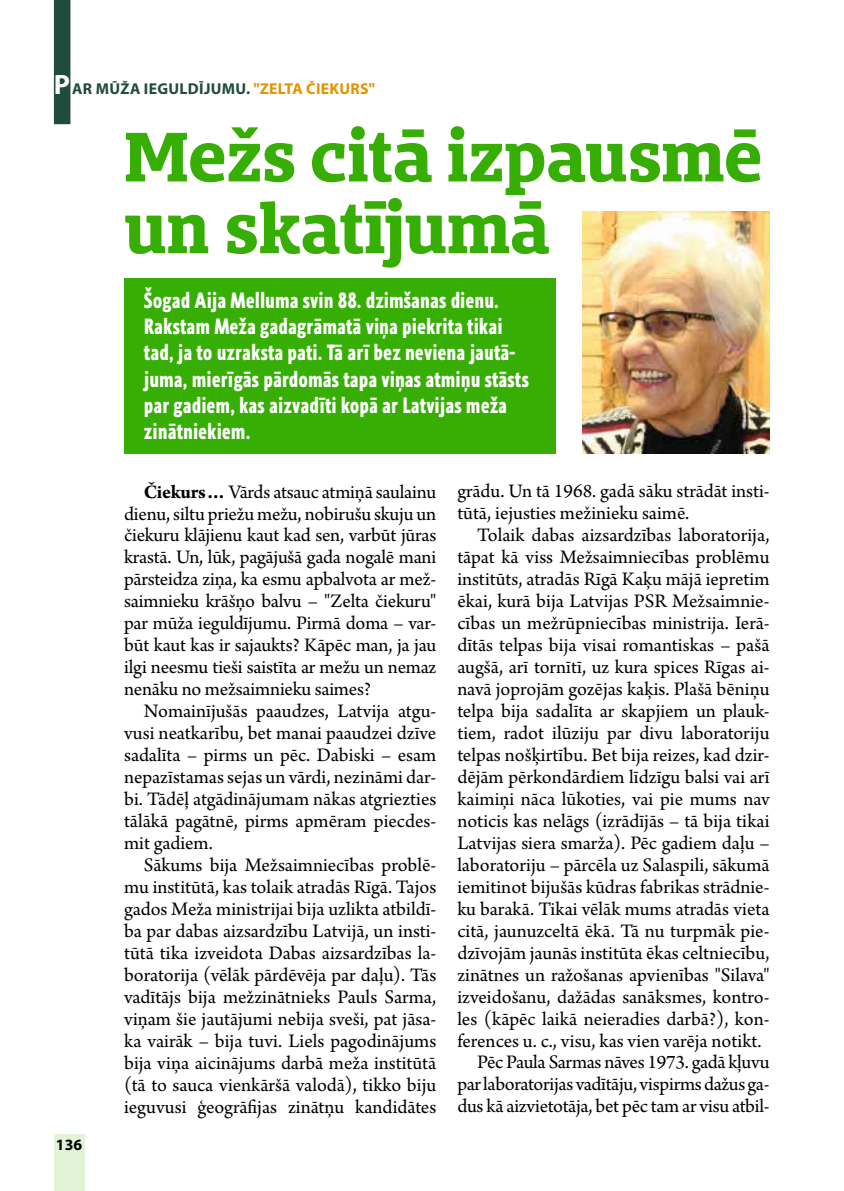
<style>
.page{position:relative;width:844px;height:1191px;background:#fff}
.page>*{position:absolute;margin:0;border:0;box-sizing:border-box;transform-origin:0 0}
.t1{font:700 64.75px/71.8px "Bommer Slab";letter-spacing:-.005em;color:#36ae04}
.t2{font:21px/26.2px "Ligurino Cd Eb";color:#fff}
.t3{font:20.12px/21.9px "Arno Pro";letter-spacing:-.005em;color:#000;text-align:justify}
.t4{font:700 15.75px "Myriad Pro";letter-spacing:.02em;color:#214b3c}
.t5{font:700 15.75px "Myriad Pro";color:#000}
.s1{font-size:28px;color:#fff}
.s2{color:#e39300}
.s3{font-weight:700}
</style>
<div class="page">
<div style="left:54px;top:1134px;width:30px;height:57px;background:#e1f4d5"></div>
<div style="left:54px;top:0;width:16px;height:124px;background:#214b3c"></div>
<img style="left:582px;top:212px;width:187px;height:241px">
<div style="left:124px;top:278px;width:432px;height:175px;background:#36ae04"></div>
<p class="t4" style="left:54px;top:79px;width:323px"><span class="s1">P</span> AR MŪŽA IEGULDĪJUMU. <span class="s2">"ZELTA ČIEKURS"</span></p>
<h1 class="t1" style="left:124px;top:121px;width:639px">Mežs citā izpausmē un skatījumā</h1>
<p class="t2" style="left:144px;top:284px;width:386px">Šogad Aija Melluma svin 88. dzimšanas dienu.<br>Rakstam Meža gadagrāmatā viņa piekrita tikai tad, ja to uzraksta pati. Tā arī bez neviena jautā&shy;juma, mierīgās pārdomās tapa viņas atmiņu stāsts par gadiem, kas aizvadīti kopā ar Latvijas meža zinātniekiem.</p>
<p class="t5" style="left:56px;top:1134px;width:28px">136</p>
<p class="t3" style="left:124px;top:481px;width:313px;text-indent:20px"><span class="s3">Čiekurs…</span> Vārds atsauc atmiņā saulainu dienu, siltu priežu mežu, nobirušu skuju un čiekuru klājienu kaut kad sen, varbūt jūras krastā. Un, lūk, pagājušā gada nogalē mani pārsteidza ziņa, ka esmu apbalvota ar mež&shy;saimnieku krāšņo balvu – "Zelta čiekuru" par mūža ieguldījumu. Pirmā doma – var&shy;būt kaut kas ir sajaukts? Kāpēc man, ja jau ilgi neesmu tieši saistīta ar mežu un nemaz nenāku no mežsaimnieku saimes?</p>
<p class="t3" style="left:124px;top:701px;width:313px;text-indent:20px">Nomainījušās paaudzes, Latvija atgu&shy;vusi neatkarību, bet manai paaudzei dzīve sadalīta – pirms un pēc. Dabiski – esam nepazīstamas sejas un vārdi, nezināmi dar&shy;bi. Tādēļ atgādinājumam nākas atgriezties tālākā pagātnē, pirms apmēram piecdes&shy;mit gadiem.</p>
<p class="t3" style="left:124px;top:855px;width:313px;text-indent:20px">Sākums bija Mežsaimniecības problē&shy;mu institūtā, kas tolaik atradās Rīgā. Tajos gados Meža ministrijai bija uzlikta atbildī&shy;ba par dabas aizsardzību Latvijā, un insti&shy;tūtā tika izveidota Dabas aizsardzības la&shy;boratorija (vēlāk pārdēvēja par daļu). Tās vadītājs bija mežzinātnieks Pauls Sarma, viņam šie jautājumi nebija sveši, pat jāsa&shy;ka vairāk – bija tuvi. Liels pagodinājums bija viņa aicinājums darbā meža institūtā (tā to sauca vienkāršā valodā), tikko biju ieguvusi ģeogrāfijas zinātņu kandidātes</p>
<p class="t3" style="left:457px;top:481px;width:313px">grādu. Un tā 1968. gadā sāku strādāt insti&shy;tūtā, iejusties mežinieku saimē.</p>
<p class="t3" style="left:477px;top:525px;width:294px">Tolaik dabas aizsardzības laboratorija,</p>
<p class="t3" style="left:457px;top:547px;width:313px">tāpat kā viss Mežsaimniecības problēmu</p>
<p class="t3" style="left:457px;top:569px;width:313px">institūts, atradās Rīgā Kaķu mājā iepretim</p>
<p class="t3" style="left:457px;top:591px;width:313px">ēkai, kurā bija Latvijas PSR Mežsaimnie-</p>
<p class="t3" style="left:457px;top:613px;width:313px">cības un mežrūpniecības ministrija. Ierā-</p>
<p class="t3" style="left:457px;top:635px;width:313px">dītās telpas bija visai romantiskas – pašā</p>
<p class="t3" style="left:457px;top:657px;width:313px">augšā, arī tornītī, uz kura spices Rīgas ai-</p>
<p class="t3" style="left:457px;top:679px;width:313px">navā joprojām gozējas kaķis. Plašā bēniņu</p>
<p class="t3" style="left:457px;top:701px;width:313px">telpa bija sadalīta ar skapjiem un plauk-</p>
<p class="t3" style="left:457px;top:723px;width:313px">tiem, radot ilūziju par divu laboratoriju</p>
<p class="t3" style="left:457px;top:745px;width:313px">telpas nošķirtību. Bet bija reizes, kad dzir-</p>
<p class="t3" style="left:457px;top:767px;width:313px">dējām pērkondārdiem līdzīgu balsi vai arī</p>
<p class="t3" style="left:457px;top:789px;width:313px">kaimiņi nāca lūkoties, vai pie mums nav</p>
<p class="t3" style="left:457px;top:811px;width:313px">noticis kas nelāgs (izrādījās – tā bija tikai</p>
<p class="t3" style="left:457px;top:833px;width:313px">Latvijas siera smarža). Pēc gadiem daļu –</p>
<p class="t3" style="left:457px;top:855px;width:313px">laboratoriju – pārcēla uz Salaspili, sākumā</p>
<p class="t3" style="left:457px;top:876px;width:313px">iemitinot bijušās kūdras fabrikas strādnie-</p>
<p class="t3" style="left:457px;top:898px;width:313px">ku barakā. Tikai vēlāk mums atradās vieta</p>
<p class="t3" style="left:457px;top:920px;width:313px">citā, jaunuzceltā ēkā. Tā nu turpmāk pie-</p>
<p class="t3" style="left:457px;top:942px;width:313px">dzīvojām jaunās institūta ēkas celtniecību,</p>
<p class="t3" style="left:457px;top:964px;width:313px">zinātnes un ražošanas apvienības "Silava"</p>
<p class="t3" style="left:457px;top:986px;width:313px">izveidošanu, dažādas sanāksmes, kontro-</p>
<p class="t3" style="left:457px;top:1008px;width:313px">les (kāpēc laikā neieradies darbā?), kon-</p>
<p class="t3" style="left:457px;top:1030px;width:306px">ferences u. c., visu, kas vien varēja notikt.</p>
<p class="t3" style="left:477px;top:1052px;width:294px">Pēc Paula Sarmas nāves 1973. gadā kļuvu</p>
<p class="t3" style="left:457px;top:1074px;width:313px">par laboratorijas vadītāju, vispirms dažus ga-</p>
<p class="t3" style="left:457px;top:1096px;width:313px">dus kā aizvietotāja, bet pēc tam ar visu atbil-</p>
</div>
